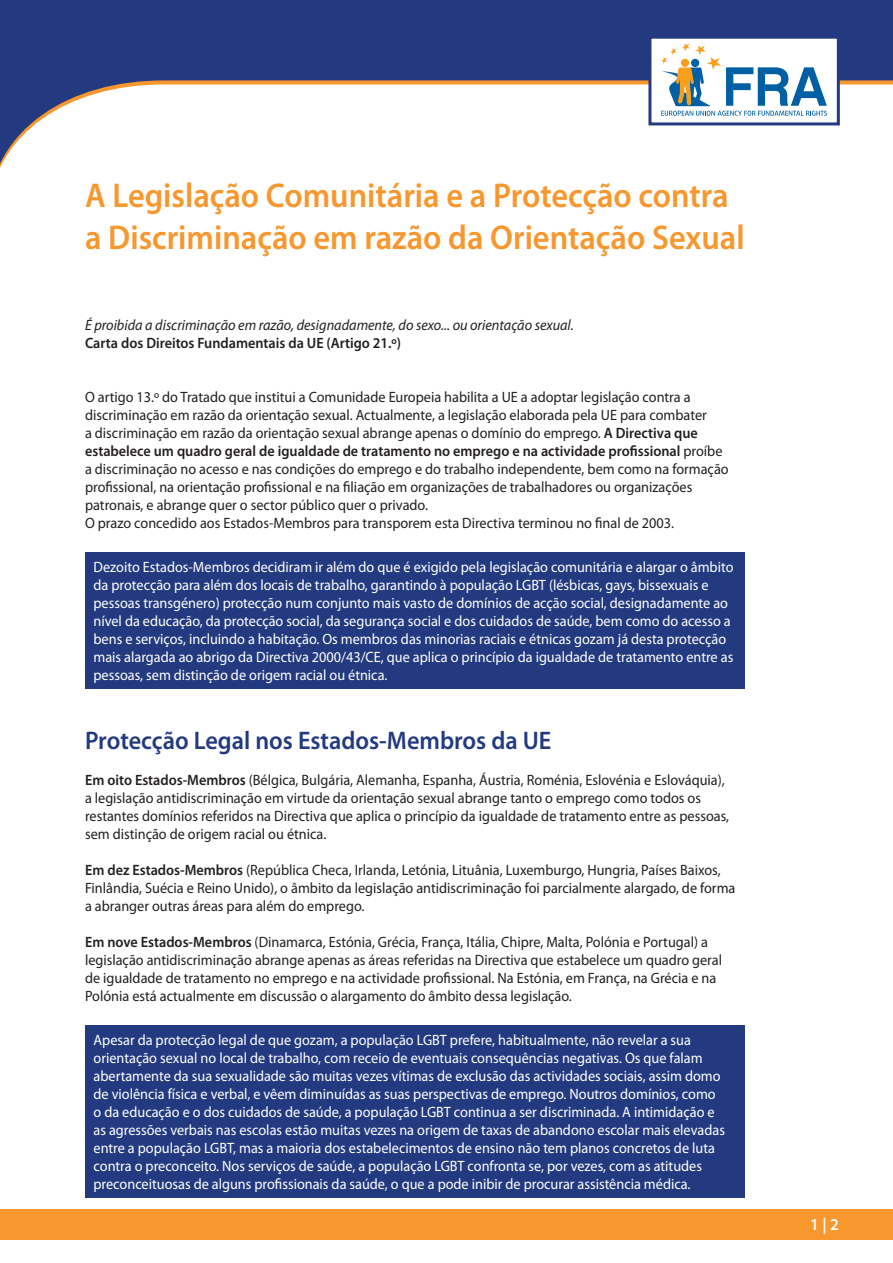
<style>
.page{position:relative;width:893px;height:1263px;background:#fff}
.page>*{position:absolute;margin:0;border:0;box-sizing:border-box;transform-origin:0 0}
.t1{font:600 34.5px/41.4px "Myriad Pro";color:#f7972d;scale:.94 1}
.t2{font:600 25.5px "Myriad Pro";color:#233a80;scale:.95 1}
.t3{font:600 16.5px "Myriad Pro";color:#fff}
.t4{font:15px/18px "Myriad Pro";color:#231f20;scale:.95 1}
.t5{font:15px/18px "Myriad Pro";color:#fff;scale:.95 1}
.t6{font:italic 15px "Myriad Pro";color:#231f20;scale:.95 1}
.t7{font:600 15px "Myriad Pro";color:#231f20;scale:.95 1}
.s1{font-weight:600}
</style>
<div class="page">
<svg style="left:0;top:0;width:893px;height:168px;fill:#233a80"></svg>
<div style="left:648px;top:36px;width:192px;height:89px;background:#fff;border:3px solid #233a80"></div>
<svg style="left:661px;top:43px;width:166px;height:73px"></svg>
<div style="left:85px;top:552px;width:659px;height:136px;background:#233a80"></div>
<div style="left:85px;top:1025px;width:659px;height:172px;background:#233a80"></div>
<div style="left:0;top:1209px;width:893px;height:30px;background:#f7972d"></div>
<h1 class="t1" style="left:85px;top:175px;width:703px">A Legislação Comunitária e a Protecção contra a Discriminação em razão da Orientação Sexual</h1>
<p class="t6" style="left:85px;top:317px;width:516px">É proibida a discriminação em razão, designadamente, do sexo... ou orientação sexual.</p>
<p class="t7" style="left:85px;top:335px;width:334px">Carta dos Direitos Fundamentais da UE (Artigo 21.º)</p>
<p class="t4" style="left:85px;top:388px;width:679px">O artigo 13.º do Tratado que institui a Comunidade Europeia habilita a UE a adoptar legislação contra a discriminação em razão da orientação sexual. Actualmente, a legislação elaborada pela UE para combater<br>a discriminação em razão da orientação sexual abrange apenas o domínio do emprego. <span class="s1">A Directiva que estabelece um quadro geral de igualdade de tratamento no emprego e na actividade profissional</span> proíbe a discriminação no acesso e nas condições do emprego e do trabalho independente, bem como na formação profissional, na orientação profissional e na filiação em organizações de trabalhadores ou organizações patronais, e abrange quer o sector público quer o privado.<br>O prazo concedido aos Estados-Membros para transporem esta Directiva terminou no final de 2003.</p>
<p class="t5" style="left:94px;top:558px;width:675px">Dezoito Estados-Membros decidiram ir além do que é exigido pela legislação comunitária e alargar o âmbito da protecção para além dos locais de trabalho, garantindo à população LGBT (lésbicas, gays, bissexuais e pessoas transgénero) protecção num conjunto mais vasto de domínios de acção social, designadamente ao nível da educação, da protecção social, da segurança social e dos cuidados de saúde, bem como do acesso a bens e serviços, incluindo a habitação. Os membros das minorias raciais e étnicas gozam já desta protecção mais alargada ao abrigo da Directiva 2000/43/CE, que aplica o princípio da igualdade de tratamento entre as pessoas, sem distinção de origem racial ou étnica.</p>
<h2 class="t2" style="left:85px;top:726px;width:492px">Protecção Legal nos Estados-Membros da UE</h2>
<p class="t4" style="left:85px;top:771px;width:679px"><span class="s1">Em oito Estados-Membros</span> (Bélgica, Bulgária, Alemanha, Espanha, Áustria, Roménia, Eslovénia e Eslováquia), a legislação antidiscriminação em virtude da orientação sexual abrange tanto o emprego como todos os restantes domínios referidos na Directiva que aplica o princípio da igualdade de tratamento entre as pessoas, sem distinção de origem racial ou étnica.</p>
<p class="t4" style="left:85px;top:861px;width:686px"><span class="s1">Em dez Estados-Membros</span> (República Checa, Irlanda, Letónia, Lituânia, Luxemburgo, Hungria, Países Baixos,<br>Finlândia, Suécia e Reino Unido), o âmbito da legislação antidiscriminação foi parcialmente alargado, de forma a abranger outras áreas para além do emprego.</p>
<p class="t4" style="left:85px;top:933px;width:672px"><span class="s1">Em nove Estados-Membros</span> (Dinamarca, Estónia, Grécia, França, Itália, Chipre, Malta, Polónia e Portugal) a legislação antidiscriminação abrange apenas as áreas referidas na Directiva que estabelece um quadro geral de igualdade de tratamento no emprego e na actividade profissional. Na Estónia, em França, na Grécia e na Polónia está actualmente em discussão o alargamento do âmbito dessa legislação.</p>
<p class="t5" style="left:94px;top:1031px;width:666px">Apesar da protecção legal de que gozam, a população LGBT prefere, habitualmente, não revelar a sua orientação sexual no local de trabalho, com receio de eventuais consequências negativas. Os que falam abertamente da sua sexualidade são muitas vezes vítimas de exclusão das actividades sociais, assim domo de violência física e verbal, e vêem diminuídas as suas perspectivas de emprego. Noutros domínios, como o da educação e o dos cuidados de saúde, a população LGBT continua a ser discriminada. A intimidação e as agressões verbais nas escolas estão muitas vezes na origem de taxas de abandono escolar mais elevadas entre a população LGBT, mas a maioria dos estabelecimentos de ensino não tem planos concretos de luta contra o preconceito. Nos serviços de saúde, a população LGBT confronta se, por vezes, com as atitudes preconceituosas de alguns profissionais da saúde, o que a pode inibir de procurar assistência médica.</p>
<p class="t3" style="left:810px;top:1215px;width:30px">1 | 2</p>
</div>
